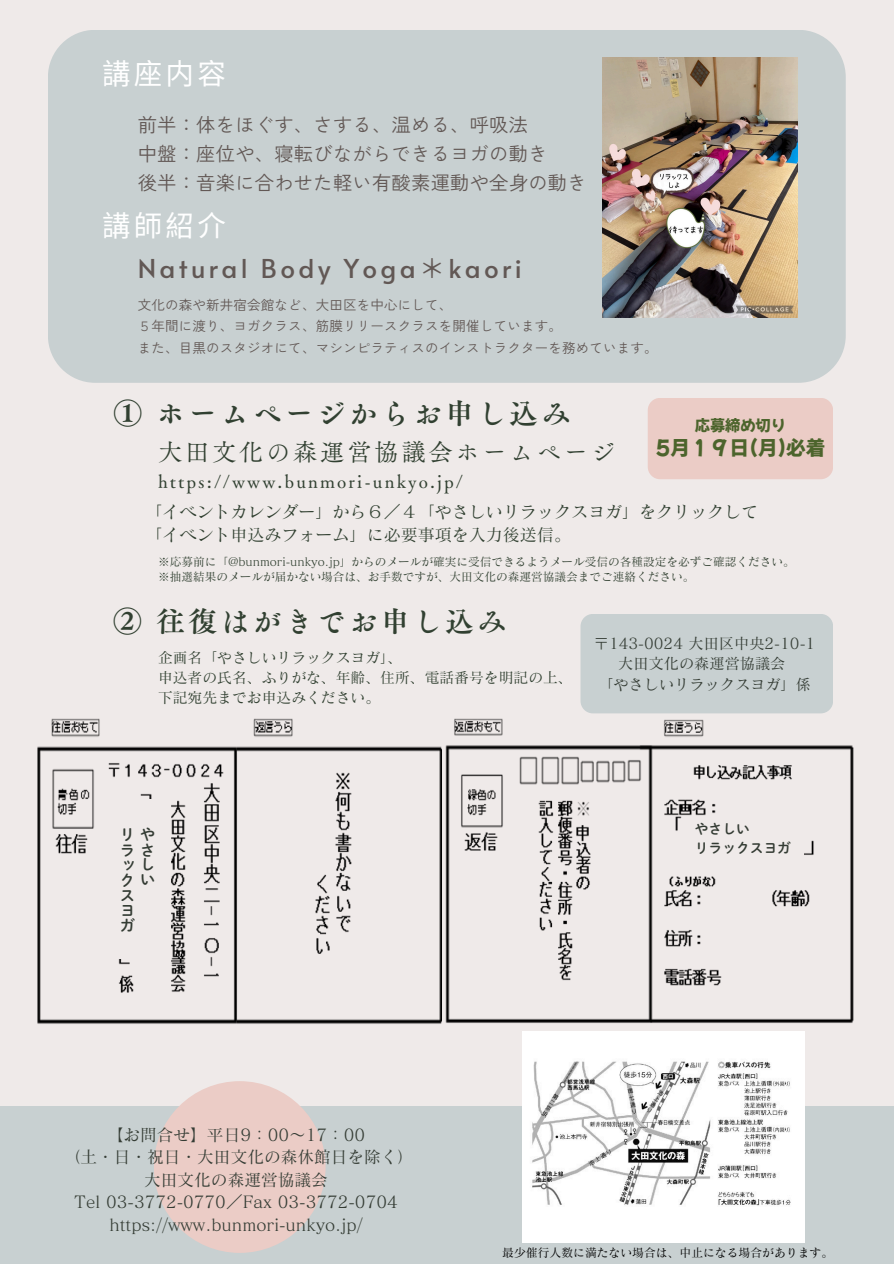
<style>
.page{position:relative;width:894px;height:1264px;background:#fff}
.page>*{position:absolute;margin:0;border:0;box-sizing:border-box;transform-origin:0 0}
.t1{font:28.65px "Canva Tsuku A Old Min Pr 6 N B";letter-spacing:.115em;color:#314031}
.t2{font:28.5px "Noto Sans CJ Ksc";letter-spacing:.11em;color:#fff}
.t3{font:25.95px "Alata";letter-spacing:.13em;color:#625855}
.t4{font:24.15px "Canva Tsuku A Old Min Pr 6 N R";letter-spacing:.115em;color:#314031}
.t5{font:19.65px "Mochiy Pop One";color:#4c642c}
.t6{font:19.35px/29.2px "Zen Kaku Gothic New";letter-spacing:.01em;color:#625855}
.t7{font:18.15px "Canva Tsuku A Old Min Pr 6 N R";letter-spacing:.115em;color:#314031}
.t8{font:17.1px/23.7px "Canva Matisse Pro N M";color:#314031}
.t9{font:16.65px/22.5px "Canva Matisse Pro N M";color:#343c34;text-align:center}
.t10{font:15.15px/20.2px "Canva Matisse Pro N M";color:#343c34;text-align:center}
.t11{font:15.15px/15.1px "DMT Shuei M Go Std B";color:#343c34}
.t12{font:15.15px "Mochiy Pop One";color:#4c642c}
.t13{font:14.85px/20.2px "Canva Matisse Pro N M";color:#314031}
.t14{font:13.65px/19.2px "DMT Shuei M Go Std B";color:#343c34}
.t15{font:13.5px/21.5px "Zen Kaku Gothic New";letter-spacing:.015em;color:#625855}
.t16{font:11.85px "Canva Matisse Pro N M";color:#000}
.t17{font:11.7px "Canva Matisse Pro N M";color:#314031}
.s1{font-family:"Noto Sans CJ Ksc"}
</style>
<div class="page">
<div style="left:0;top:0;width:893px;height:1263px;background:#efeae9"></div>
<div style="left:48px;top:30px;width:796px;height:353px;background:#c8d0d1;border-radius:47px"></div>
<div style="left:0;top:1106px;width:893px;height:157px;background:#c8d0d1"></div>
<div style="left:154px;top:1081px;width:171px;height:171px;background:#ebccc6;border-radius:50%"></div>
<img style="left:522px;top:1069px;width:281px;height:173px">
<img style="left:38px;top:718px;width:816px;height:351px">
<img style="left:602px;top:57px;width:195px;height:260px">
<div style="left:580px;top:614px;width:252px;height:99px;background:#c8d0d1;border-radius:12px"></div>
<div style="left:116px;top:799px;width:46px;height:159px;background:#efeae9"></div>
<div style="left:681px;top:818px;width:123px;height:54px;background:#efeae9"></div>
<div style="left:716px;top:815px;width:94px;height:37px;background:#efeae9"></div>
<div style="left:647px;top:398px;width:185px;height:81px;background:#ebccc6;border-radius:12px"></div>
<h2 class="t2" style="left:102px;top:51px;width:125px">講座内容</h2>
<h2 class="t6" style="left:138px;top:108px;width:450px">前半：体をほぐす、さする、温める、呼吸法<br>中盤：座位や、寝転びながらできるヨガの動き<br>後半：音楽に合わせた軽い有酸素運動や全身の動き</h2>
<h6 class="t2" style="left:102px;top:203px;width:125px">講師紹介</h6>
<p class="t3" style="left:138px;top:249px;width:385px">Natural Body Yoga<span class="s1">＊</span>kaori</p>
<h3 class="t15" style="left:138px;top:293px;width:521px">文化の森や新井宿会館など、大田区を中心にして、<br>５年間に渡り、ヨガクラス、筋膜リリースクラスを開催しています。<br>また、目黒のスタジオにて、マシンピラティスのインストラクターを務めています。</h3>
<h1 class="t1" style="left:113px;top:399px;width:458px">① ホームページからお申し込み</h1>
<h5 class="t12" style="left:694px;top:414px;width:93px">応募締め切り</h5>
<h5 class="t5" style="left:655px;top:432px;width:172px">5月１９日(月)必着</h5>
<h1 class="t4" style="left:158px;top:439px;width:458px">大田文化の森運営協議会ホームページ</h1>
<h1 class="t7" style="left:158px;top:471px;width:306px">https://www.bunmori-unkyo.jp/</h1>
<h3 class="t8" style="left:145px;top:499px;width:614px">「イベントカレンダー」から６／４「やさしいリラックスヨガ」をクリックして「イベント申込みフォーム」に必要事項を入力後送信。</h3>
<h3 class="t17" style="left:158px;top:555px;width:638px">※応募前に「@bunmori-unkyo.jp」からのメールが確実に受信できるようメール受信の各種設定を必ずご確認ください。</h3>
<h4 class="t17" style="left:158px;top:571px;width:538px">※抽選結果のメールが届かない場合は、お手数ですが、大田文化の森運営協議会までご連絡ください。</h4>
<p class="t1" style="left:113px;top:606px;width:394px">② 往復はがきでお申し込み</p>
<p class="t13" style="left:158px;top:647px;width:416px">企画名「やさしいリラックスヨガ」、<br>申込者の氏名、ふりがな、年齢、住所、電話番号を明記の上、下記宛先までお申込みください。</p>
<h5 class="t10" style="left:593px;top:633px;width:223px">〒143-0024 大田区中央2-10-1大田文化の森運営協議会<br>「やさしいリラックスヨガ」係</h5>
<h5 class="t11" style="left:120px;top:826px;width:37px;text-align:right">リやラさし<br>クい</h5>
<h5 class="t11" style="left:120px;top:849px;width:17px;line-height:30px">ッス</h5>
<h5 class="t11" style="left:120px;top:902px;width:17px;line-height:15.6px">ヨガ</h5>
<h2 class="t9" style="left:64px;top:1122px;width:352px">【お問合せ】平日9：00～17：00<br>（土・日・祝日・大田文化の森休館日を除く）大田文化の森運営協議会<br>Tel 03-3772-0770／Fax 03-3772-0704 https://www.bunmori-unkyo.jp/</h2>
<p class="t14" style="left:694px;top:819px;width:97px">やさしい<br>リラックスヨガ</p>
<h5 class="t16" style="left:502px;top:1246px;width:332px">最少催行人数に満たない場合は、中止になる場合があります。</h5>
</div>
